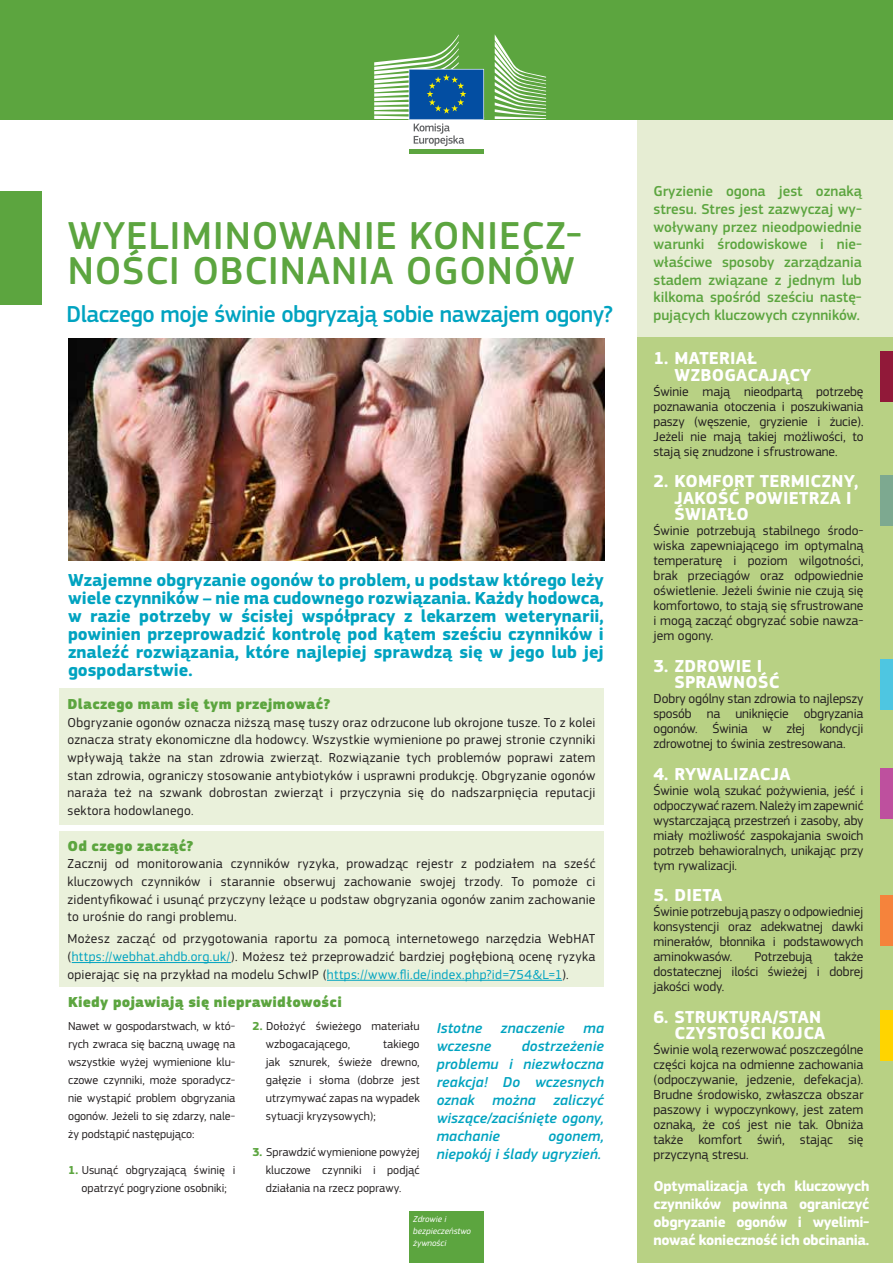
<style>
.page{position:relative;width:893px;height:1263px;background:#fff}
.page>*{position:absolute;margin:0;border:0;box-sizing:border-box;transform-origin:0 0}
.t1{font:500 40.5px/35.4px "EC Square Sans Pro";letter-spacing:.02em;color:#5ca53f}
.t2{font:500 24px "EC Square Sans Pro";letter-spacing:-.02em;color:#00a3c0}
.t3{font:700 18px/18px "EC Square Sans Pro";color:#00a3c0;text-align:justify}
.t4{font:700 18px/16.5px "EC Square Sans Pro";letter-spacing:.01em;color:#fff}
.t5{font:500 15px/17.7px "EC Square Sans Pro";color:#5ca53f;text-align:justify}
.t6{font:italic 500 15px/18px "EC Square Sans Pro";letter-spacing:.01em;color:#00a3c0}
.t7{font:700 15px/18px "EC Square Sans Pro";letter-spacing:-.02em;color:#fff;text-align:justify}
.t8{font:900 15px "EC Square Sans Pro";letter-spacing:.015em;color:#5ca53f}
.t9{font:13.5px/15px "EC Square Sans Pro";letter-spacing:-.01em;color:#231f20;text-align:justify}
.t10{font:12px/18px "EC Square Sans Pro";letter-spacing:.005em;color:#231f20;text-align:justify}
.t11{font:italic 9px/12px "EC Square Sans Pro";color:#fff}
.s1{color:#00a3c0}
.s2{font-weight:700;color:#5ca53f}
</style>
<div class="page">
<div style="left:637px;top:0;width:256px;height:1263px;background:#b8d184"></div>
<div style="left:637px;top:117px;width:256px;height:220px;background:#e6edd3"></div>
<img style="left:68px;top:339px;width:536px;height:221px">
<div style="left:409px;top:1212px;width:75px;height:51px;background:#5ca53f"></div>
<div style="left:0;top:0;width:893px;height:119px;background:#5ca53f"></div>
<div style="left:880px;top:351px;width:13px;height:51px;background:#911939"></div>
<div style="left:880px;top:475px;width:13px;height:51px;background:#7da990"></div>
<div style="left:880px;top:659px;width:13px;height:51px;background:#4ec6e1"></div>
<div style="left:880px;top:768px;width:13px;height:51px;background:#be509e"></div>
<div style="left:880px;top:894px;width:13px;height:51px;background:#f5833c"></div>
<div style="left:880px;top:1010px;width:13px;height:51px;background:#ffd400"></div>
<div style="left:0;top:191px;width:41px;height:114px;background:#5ca53f"></div>
<div style="left:59px;top:689px;width:545px;height:136px;background:#eaf1db"></div>
<div style="left:59px;top:831px;width:545px;height:155px;background:#eaf1db"></div>
<hr style="left:72px;top:962px;width:159px;height:1px;background:#00a3c0">
<hr style="left:327px;top:980px;width:235px;height:1px;background:#00a3c0">
<div style="left:409px;top:149px;width:75px;height:5px;background:#5ca53f"></div>
<svg style="left:495px;top:35px;width:51px;height:84px"></svg>
<svg style="left:374px;top:34px;width:110px;height:112px"></svg>
<h1 class="t1" style="left:68px;top:218px;width:516px">WYELIMINOWANIE KONIECZ-<br>NOŚCI OBCINANIA OGONÓW</h1>
<h2 class="t2" style="left:66px;top:300px;width:548px">Dlaczego moje świnie obgryzają sobie nawzajem ogony?</h2>
<p class="t3" style="left:68px;top:571px;width:537px">Wzajemne obgryzanie ogonów to problem, u podstaw którego leży wiele czynników – nie ma cudownego rozwiązania. Każdy hodowca, w razie potrzeby w ścisłej współpracy z lekarzem weterynarii, powinien przeprowadzić kontrolę pod kątem sześciu czynników i znaleźć rozwiązania, które najlepiej sprawdzą się w jego lub jej gospodarstwie.</p>
<p class="t8" style="left:68px;top:695px;width:265px">Dlaczego mam się tym przejmować?</p>
<p class="t9" style="left:68px;top:713px;width:529px;line-height:17.7px">Obgryzanie ogonów oznacza niższą masę tuszy oraz odrzucone lub okrojone tusze. To z kolei oznacza straty ekonomiczne dla hodowcy. Wszystkie wymienione po prawej stronie czynniki wpływają także na stan zdrowia zwierząt. Rozwiązanie tych problemów poprawi zatem stan zdrowia, ograniczy stosowanie antybiotyków i usprawni produkcję. Obgryzanie ogonów naraża też na szwank dobrostan zwierząt i przyczynia się do nadszarpnięcia reputacji sektora hodowlanego.</p>
<p class="t8" style="left:68px;top:836px;width:128px">Od czego zacząć?</p>
<p class="t9" style="left:68px;top:855px;width:529px;line-height:17.7px">Zacznij od monitorowania czynników ryzyka, prowadząc rejestr z podziałem na sześć kluczowych czynników i starannie obserwuj zachowanie swojej trzody. To pomoże ci zidentyfikować i usunąć przyczyny leżące u podstaw obgryzania ogonów zanim zachowanie to urośnie do rangi problemu.</p>
<p class="t9" style="left:68px;top:930px;width:529px;line-height:17.7px">Możesz zacząć od przygotowania raportu za pomocą internetowego narzędzia WebHAT (<span class="s1">https://webhat.ahdb.org.uk/</span>). Możesz też przeprowadzić bardziej pogłębioną ocenę ryzyka opierając się na przykład na modelu SchwIP (<span class="s1">https://www.fli.de/index.php?id=754&amp;L=1</span>).</p>
<p class="t8" style="left:68px;top:993px;width:275px">Kiedy pojawiają się nieprawidłowości</p>
<p class="t10" style="left:68px;top:1017px;width:169px">Nawet w gospodarstwach, w któ&shy;rych zwraca się baczną uwagę na wszystkie wyżej wymienione klu&shy;czowe czynniki, może sporadycz&shy;nie wystąpić problem obgryzania ogonów. Jeżeli to się zdarzy, nale&shy;ży podstąpić następująco:</p>
<p class="t10" style="left:68px;top:1161px;width:169px;text-align:center"><span class="s2">1.</span> Usunąć obgryzającą świnię i opatrzyć pogryzione osobniki;</p>
<p class="t10" style="left:266px;top:1017px;width:155px;text-indent:-14px"><span class="s2">2.</span> Dołożyć świeżego materiału wzbogacającego,</p>
<p class="t10" style="left:266px;top:1035px;width:155px;text-indent:117px">takiego jak sznurek, świeże drewno, gałęzie i słoma (dobrze jest utrzymywać zapas na wypadek sytuacji kryzysowych);</p>
<p class="t10" style="left:266px;top:1143px;width:155px;text-indent:-14px"><span class="s2">3.</span> Sprawdzić wymienione powyżej kluczowe czynniki i podjąć działania na rzecz poprawy.</p>
<p class="t6" style="left:437px;top:1019px;width:169px">Istotne znaczenie ma wczesne</p>
<p class="t6" style="left:437px;top:1037px;width:169px;text-align:justify;text-indent:85px">dostrzeżenie problemu i niezwłoczna reakcja! Do wczesnych oznak można zaliczyć wiszące/zaciśnięte ogony, machanie</p>
<p class="t6" style="left:437px;top:1127px;width:169px;text-align:right">ogonem,<br>niepokój i ślady ugryzień.</p>
<p class="t11" style="left:413px;top:1213px;width:59px">Zdrowie i bezpieczeństwo żywności</p>
<p class="t5" style="left:653px;top:183px;width:210px">Gryzienie ogona jest oznaką stresu. Stres jest zazwyczaj wy&shy;woływany przez nieodpowiednie warunki środowiskowe i nie&shy;właściwe sposoby zarządzania stadem związane z jednym lub kilkoma spośród sześciu nastę&shy;pujących kluczowych czynników.</p>
<h3 class="t4" style="left:674px;top:351px;width:139px;text-indent:-21px">1. MATERIAŁ<br>WZBOGACAJĄCY</h3>
<p class="t9" style="left:653px;top:384px;width:211px">Świnie mają nieodpartą potrzebę poznawania otoczenia i poszukiwania paszy (węszenie, gryzienie i żucie).<br>Jeżeli nie mają takiej możliwości, to stają się znudzone i sfrustrowane.</p>
<h3 class="t4" style="left:674px;top:474px;width:185px;text-indent:-21px">2. KOMFORT TERMICZNY,<br>JAKOŚĆ POWIETRZA I<br>ŚWIATŁO</h3>
<p class="t9" style="left:653px;top:523px;width:211px">Świnie potrzebują stabilnego środo&shy;wiska zapewniającego im optymalną temperaturę i poziom wilgotności, brak przeciągów oraz odpowiednie oświetlenie. Jeżeli świnie nie czują się komfortowo, to stają się sfrustrowane i mogą zacząć obgryzać sobie nawza&shy;jem ogony.</p>
<h3 class="t4" style="left:674px;top:658px;width:106px;text-indent:-21px">3. ZDROWIE I<br>SPRAWNOŚĆ</h3>
<p class="t9" style="left:653px;top:691px;width:211px">Dobry ogólny stan zdrowia to najlepszy sposób na uniknięcie obgryzania ogonów. Świnia w złej kondycji zdrowotnej to świnia zestresowana.</p>
<h3 class="t4" style="left:653px;top:766px;width:139px">4. RYWALIZACJA</h3>
<p class="t9" style="left:653px;top:783px;width:211px">Świnie wolą szukać pożywienia, jeść i odpoczywać razem. Należy im zapewnić wystarczającą przestrzeń i zasoby, aby miały możliwość zaspokajania swoich potrzeb behawioralnych, unikając przy tym rywalizacji.</p>
<h3 class="t4" style="left:653px;top:888px;width:70px">5. DIETA</h3>
<p class="t9" style="left:653px;top:904px;width:211px">Świnie potrzebują paszy o odpowiedniej konsystencji oraz adekwatnej dawki minerałów, błonnika i podstawowych aminokwasów.</p>
<p class="t9" style="left:653px;top:949px;width:211px;text-indent:181px">także dostatecznej ilości świeżej i dobrej jakości wody.</p>
<h3 class="t4" style="left:653px;top:1009px;width:173px;text-align:right">6. STRUKTURA/STAN<br>CZYSTOŚCI KOJCA</h3>
<p class="t9" style="left:653px;top:1042px;width:211px">Świnie wolą rezerwować poszczególne części kojca na odmienne zachowania (odpoczywanie, jedzenie, defekacja).<br>Brudne środowisko, zwłaszcza obszar paszowy i wypoczynkowy, jest zatem oznaką, że coś jest nie tak. Obniża także komfort świń, stając się przyczyną stresu.</p>
<p class="t9" style="left:754px;top:949px;width:59px">Potrzebują</p>
<p class="t7" style="left:653px;top:1177px;width:217px">Optymalizacja tych kluczowych czynników powinna ograniczyć obgryzanie ogonów i wyelimi&shy;nować konieczność ich obcinania.</p>
</div>
